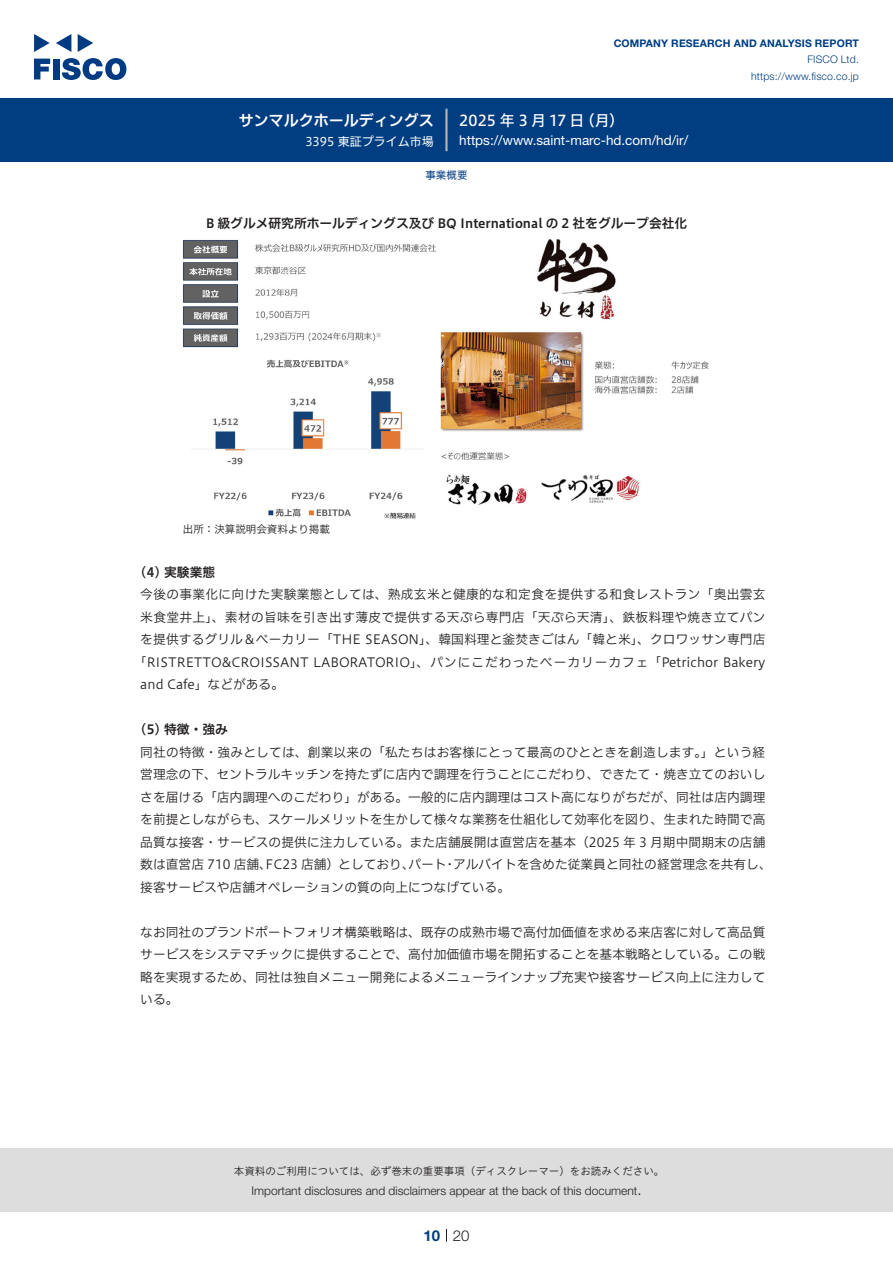
<style>
.page{position:relative;width:893px;height:1263px;background:#fff}
.page>*{position:absolute;margin:0;border:0;box-sizing:border-box;transform-origin:0 0}
.t1{font:15px "Hiragino UD Sans F Std N W5";letter-spacing:.005em;color:#fff}
.t2{font:15px "Hiragino UD Sans F Std N W6";color:#fff}
.t3{font:300 15px "Helvetica Neue LT Std";color:#231f20}
.t4{font:700 15px "Helvetica Neue LT Std";color:#003d81}
.t5{font:13.5px "Helvetica Neue LT Std";color:#fff}
.t6{font:12.75px/22.5px "Hiragino UD Sans F Std N W3";color:#231f20}
.t7{font:12.75px "Hiragino UD Sans F Std N W3";letter-spacing:.025em;color:#231f20}
.t8{font:12.75px "Hiragino UD Sans F Std N W6";color:#231f20}
.t9{font:300 12px "Helvetica Neue LT Std";color:#231f20}
.t10{font:12px "Hiragino UD Sans F Std N W4";color:#fff}
.t11{font:10.5px "Hiragino UD Sans Std W3";color:#231f20}
.t12{font:700 10.5px "Helvetica Neue LT Std";letter-spacing:.015em;color:#003d81}
.t13{font:300 10.5px/16.5px "Helvetica Neue LT Std";letter-spacing:.015em;color:#003d81;text-align:right}
.t14{font:10.5px "Hiragino UD Sans F Std N W3";color:#231f20}
.t15{font:10.5px "Hiragino UD Sans F Std N W4";color:#003d81}
</style>
<div class="page">
<div style="left:0;top:1148px;width:893px;height:64px;background:#ddd"></div>
<svg style="left:34px;top:59px;width:16px;height:20px"></svg>
<div style="left:53px;top:59px;width:6px;height:20px;background:#003a83"></div>
<svg style="left:62px;top:58px;width:64px;height:22px"></svg>
<svg style="left:34px;top:34px;width:16px;height:18px"></svg>
<svg style="left:78px;top:34px;width:15px;height:18px"></svg>
<svg style="left:56px;top:34px;width:15px;height:18px"></svg>
<div style="left:0;top:98px;width:893px;height:64px;background:#003d81"></div>
<hr style="left:445px;top:109px;width:3px;height:42px;background:#b5b5b6">
<svg style="left:446px;top:1229px;width:1px;height:13px"></svg>
<img style="left:183px;top:239px;width:526px;height:280px">
<p class="t2" style="left:239px;top:109px;width:197px">サンマルクホールディングス</p>
<p class="t10" style="left:305px;top:132px;width:130px">3395 東証プライム市場</p>
<p class="t12" style="left:614px;top:37px;width:247px">COMPANY RESEARCH AND ANALYSIS REPORT</p>
<p class="t13" style="left:751px;top:51px;width:109px">FISCO Ltd. https://www.fisco.co j p.</p>
<p class="t1" style="left:459px;top:109px;width:127px">2025 年 3 月 17 日</p>
<p class="t1" style="left:580px;top:109px;width:46px">（月(</p>
<p class="t5" style="left:459px;top:132px;width:231px">https://www.saint-marc-hd.com/ h d /i r/</p>
<p class="t15" style="left:425px;top:167px;width:43px">事業概要</p>
<p class="t8" style="left:206px;top:214px;width:483px">B 級グルメ研究所ホールディングス及び BQ International の 2 社をグループ会社化</p>
<p class="t14" style="left:183px;top:521px;width:149px">出所：決算説明会資料より掲載</p>
<p class="t8" style="left:140px;top:562px;width:76px">4( ) 実験業態</p>
<p class="t7" style="left:140px;top:585px;width:627px">今後の事業化に向けた実験業態としては、熟成玄米と健康的な和定食を提供する和食レストラン「奥出雲玄</p>
<p class="t7" style="left:140px;top:607px;width:627px">米食堂井上」、素材の旨味を引き出す薄皮で提供する天ぷら専門店「天ぷら天清」、鉄板料理や焼き立てパン</p>
<p class="t6" style="left:140px;top:627px;width:627px">を提供するグリル＆ベーカリー「THE SEASON」、韓国料理と釜焚きごはん「韓と米」、クロワッサン専門店</p>
<p class="t6" style="left:134px;top:650px;width:633px">「RISTRETTO&amp;CROISSANT LABORATORIO」、パンにこだわったベーカリーカフェ「Petrichor Bakery</p>
<p class="t6" style="left:140px;top:672px;width:145px">and Cafe」などがある。</p>
<p class="t8" style="left:140px;top:719px;width:89px">5( ) 特徴・強み</p>
<p class="t6" style="left:140px;top:740px;width:626px">同社の特徴・強みとしては、創業以来の「私たちはお客様にとって最高のひとときを創造します。」という経</p>
<p class="t6" style="left:140px;top:762px;width:627px">営理念の下、セントラルキッチンを持たずに店内で調理を行うことにこだわり、できたて・焼き立てのおいし</p>
<p class="t6" style="left:140px;top:785px;width:627px">さを届ける「店内調理へのこだわり」がある。一般的に店内調理はコスト高になりがちだが、同社は店内調理</p>
<p class="t6" style="left:140px;top:807px;width:627px">を前提としながらも、スケールメリットを生かして様々な業務を仕組化して効率化を図り、生まれた時間で高</p>
<p class="t6" style="left:140px;top:830px;width:627px">品質な接客・サービスの提供に注力している。また店舗展開は直営店を基本（2025 年 3 月期中間期末の店舗</p>
<p class="t6" style="left:453px;top:852px;width:320px">アルバイトを含めた従業員と同社の経営理念を共有し、</p>
<p class="t6" style="left:140px;top:852px;width:371px">数は直営店 710 店舗、<br>接客サービスや店舗オペレーションの質の向上につなげている。</p>
<p class="t6" style="left:140px;top:920px;width:627px;text-align:justify">なお同社のブランドポートフォリオ構築戦略は、既存の成熟市場で高付加価値を求める来店客に対して高品質サービスをシステマチックに提供することで、高付加価値市場を開拓することを基本戦略としている。この戦略を実現するため、同社は独自メニュー開発によるメニューラインナップ充実や接客サービス向上に注力している。</p>
<p class="t6" style="left:266px;top:852px;width:151px">FC23 店舗）としており、</p>
<p class="t6" style="left:408px;top:852px;width:40px">パート</p>
<p class="t6" style="left:443px;top:852px;width:14px">・</p>
<p class="t11" style="left:234px;top:1163px;width:432px">本資料のご利用については、必ず巻末の重要事項（ディスクレーマー）をお読みください。</p>
<p class="t3" style="left:637px;top:1180px;width:6px">.</p>
<p class="t9" style="left:251px;top:1183px;width:387px">Important disclosures and disclaimers appear at the back of this document</p>
<p class="t4" style="left:423px;top:1226px;width:18px">10</p>
<p class="t3" style="left:453px;top:1226px;width:18px">20</p>
</div>
